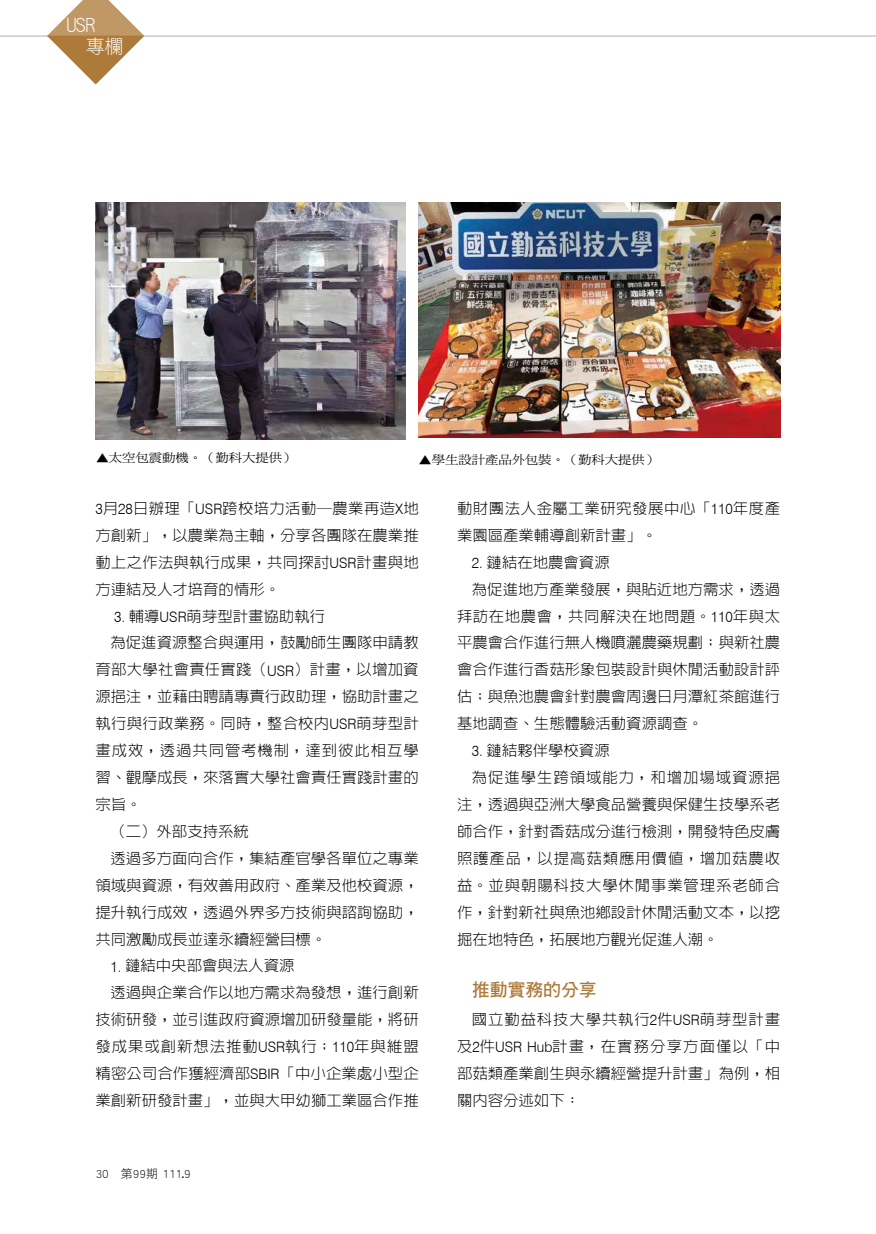
<style>
.page{position:relative;width:876px;height:1234px;background:#fff}
.page>*{position:absolute;margin:0;border:0;box-sizing:border-box;transform-origin:0 0}
.t1{font:19.2px/21.3px "DF Li Hei Lt WIN BF";color:#fff}
.t2{font:18px "DF Hei Std W7";letter-spacing:-.01em;color:#ae7a39}
.t3{font:300 15px/26.8px "AR Hei B5 HK";color:#000;text-align:justify}
.t4{font:300 15px "AR Hei B5 HK";letter-spacing:.06em;color:#000}
.t5{font:300 15px/26.8px "AR Hei B5 HK";letter-spacing:.035em;color:#000}
.t6{font:300 15px "AR Hei B5 HK";letter-spacing:.04em;color:#000}
.t7{font:300 15px "AR Hei B5 HK";letter-spacing:.055em;color:#000}
.t8{font:12px "DF Ming Std W5";letter-spacing:-.01em;color:#000;scale:1.12 1}
.t9{font:12px "DF Hei Std W3";color:#000}
.s1{font-family:"Swiss 721 BT"}
.s2{font-family:"Swiss 721 BT";font-size:14.4px}
</style>
<div class="page">
<hr style="left:0;top:35px;width:876px;height:2px;background:#b5b6b6">
<svg style="left:47px;top:0;width:97px;height:84px"></svg>
<img style="left:96px;top:202px;width:309px;height:238px">
<img style="left:418px;top:202px;width:362px;height:236px">
<p class="t1" style="left:86px;top:15px;width:40px;text-indent:-19px">USR<br>專欄</p>
<p class="t8" style="left:96px;top:451px;width:180px">▲太空包震動機。（勤科大提供）</p>
<p class="t8" style="left:418px;top:453px;width:215px">▲學生設計產品外包裝。（勤科大提供）</p>
<p class="t3" style="left:96px;top:494px;width:325px"><span class="s1">3</span>月<span class="s1">28</span>日辦理「<span class="s2">USR</span>跨校培力活動─農業再造<span class="s2">X</span>地方創新」，以農業為主軸，分享各團隊在農業推動上之作法與執行成果，共同探討<span class="s2">USR</span>計畫與地方連結及人才培育的情形。</p>
<p class="t3" style="left:114px;top:602px;width:213px"><span class="s1">3</span><span class="s2">.</span> 輔導<span class="s2">USR</span>萌芽型計畫協助執行</p>
<p class="t3" style="left:110px;top:629px;width:310px">為促進資源整合與運用，鼓勵師生團隊申請教</p>
<p class="t3" style="left:96px;top:656px;width:325px">育部大學社會責任實踐（<span class="s2">USR</span>）計畫，以增加資</p>
<p class="t3" style="left:96px;top:683px;width:325px">源挹注，並藉由聘請專責行政助理，協助計畫之</p>
<p class="t3" style="left:96px;top:710px;width:325px">執行與行政業務。同時，整合校內<span class="s2">USR</span>萌芽型計</p>
<p class="t4" style="left:96px;top:742px;width:325px">畫成效，透過共同管考機制，達到彼此相互學</p>
<p class="t3" style="left:96px;top:763px;width:325px">習、觀摩成長，來落實大學社會責任實踐計畫的</p>
<p class="t3" style="left:96px;top:790px;width:48px">宗旨。</p>
<p class="t3" style="left:110px;top:817px;width:140px">（二）外部支持系統</p>
<p class="t3" style="left:110px;top:844px;width:310px">透過多方面向合作，集結產官學各單位之專業</p>
<p class="t3" style="left:96px;top:871px;width:325px">領域與資源，有效善用政府、產業及他校資源，</p>
<p class="t3" style="left:96px;top:898px;width:325px">提升執行成效，透過外界多方技術與諮詢協助，</p>
<p class="t3" style="left:96px;top:925px;width:232px">共同激勵成長並達永續經營目標。</p>
<p class="t3" style="left:110px;top:952px;width:186px"><span class="s1">1</span><span class="s2">.</span> 鏈結中央部會與法人資源</p>
<p class="t3" style="left:110px;top:979px;width:310px">透過與企業合作以地方需求為發想，進行創新</p>
<p class="t3" style="left:96px;top:1005px;width:325px">技術研發，並引進政府資源增加研發量能，將研</p>
<p class="t4" style="left:96px;top:1038px;width:325px">發成果或創新想法推動<span class="s2">USR</span>執行；<span class="s1">110</span>年與維盟</p>
<p class="t3" style="left:96px;top:1059px;width:325px">精密公司合作獲經濟部<span class="s2">SBIR</span>「中小企業處小型企</p>
<p class="t3" style="left:96px;top:1086px;width:325px">業創新研發計畫」，並與大甲幼獅工業區合作推</p>
<p class="t9" style="left:96px;top:1167px;width:97px">30 第99期 111.9</p>
<p class="t5" style="left:457px;top:494px;width:325px">動財團法人金屬工業研究發展中心「<span class="s1">110</span>年度產業園區產業輔導創新計畫」。</p>
<p class="t3" style="left:472px;top:548px;width:139px"><span class="s1">2</span><span class="s2">.</span> 鏈結在地農會資源</p>
<p class="t3" style="left:472px;top:575px;width:310px">為促進地方產業發展，與貼近地方需求，透過</p>
<p class="t6" style="left:457px;top:608px;width:325px">拜訪在地農會，共同解決在地問題。<span class="s1">110</span>年與太</p>
<p class="t3" style="left:457px;top:629px;width:325px">平農會合作進行無人機噴灑農藥規劃；與新社農</p>
<p class="t3" style="left:457px;top:656px;width:325px">會合作進行香菇形象包裝設計與休閒活動設計評</p>
<p class="t3" style="left:457px;top:683px;width:325px">估；與魚池農會針對農會周邊日月潭紅茶館進行</p>
<p class="t3" style="left:457px;top:710px;width:248px">基地調查、生態體驗活動資源調查。</p>
<p class="t3" style="left:472px;top:736px;width:139px"><span class="s1">3</span><span class="s2">.</span> 鏈結夥伴學校資源</p>
<p class="t4" style="left:472px;top:769px;width:310px">為促進學生跨領域能力，和增加場域資源挹</p>
<p class="t3" style="left:457px;top:790px;width:325px">注，透過與亞洲大學食品營養與保健生技學系老</p>
<p class="t3" style="left:457px;top:817px;width:325px">師合作，針對香菇成分進行檢測，開發特色皮膚</p>
<p class="t4" style="left:457px;top:850px;width:325px">照護產品，以提高菇類應用價值，增加菇農收</p>
<p class="t7" style="left:457px;top:877px;width:325px">益。並與朝陽科技大學休閒事業管理系老師合</p>
<p class="t3" style="left:457px;top:898px;width:325px">作，針對新社與魚池鄉設計休閒活動文本，以挖</p>
<p class="t3" style="left:457px;top:925px;width:263px">掘在地特色，拓展地方觀光促進人潮。</p>
<p class="t2" style="left:472px;top:979px;width:126px">推動實務的分享</p>
<p class="t3" style="left:457px;top:1005px;width:325px;text-indent:15px">國立勤益科技大學共執行<span class="s1">2</span>件<span class="s2">USR</span>萌芽型計畫及<span class="s1">2</span>件<span class="s2">USR Hub</span>計畫，在實務分享方面僅以「中部菇類產業創生與永續經營提升計畫」為例，相關內容分述如下：</p>
</div>
